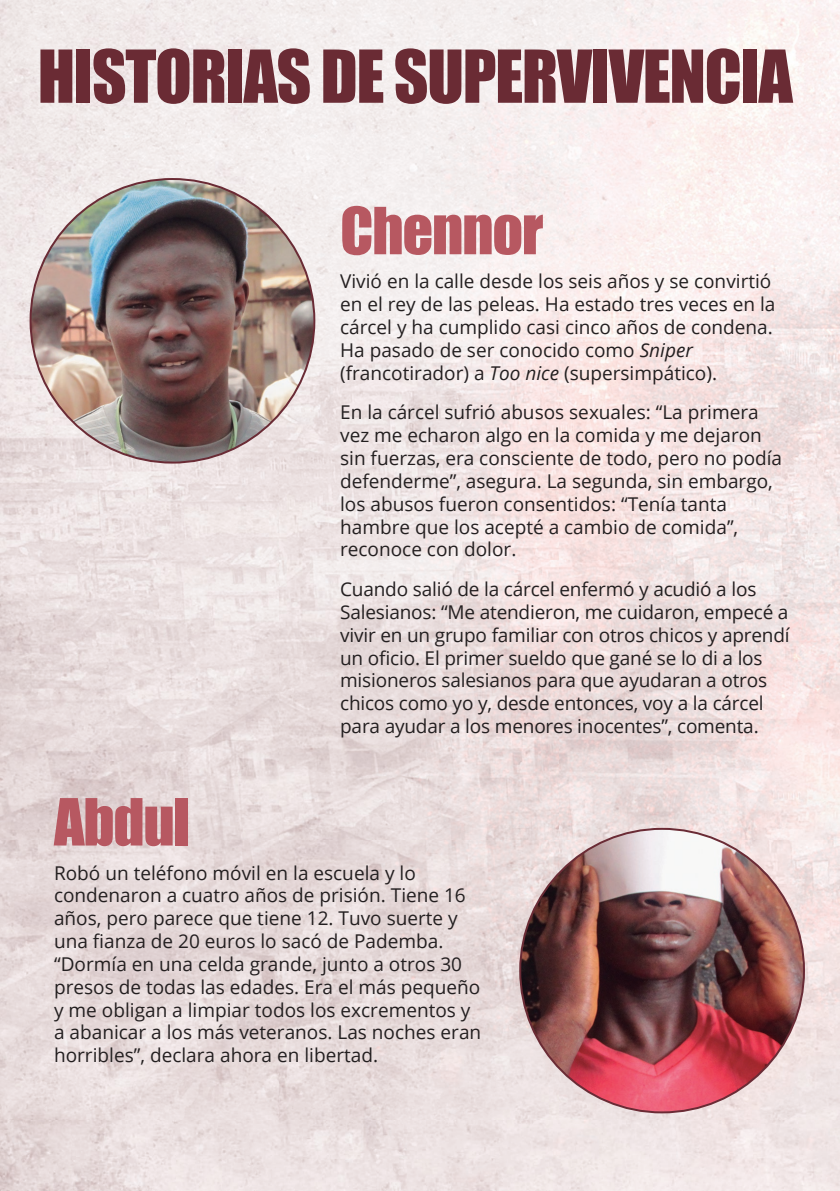
<style>
.page{position:relative;width:840px;height:1191px;background:#fff}
.page>*{position:absolute;margin:0;border:0;box-sizing:border-box;transform-origin:0 0}
.t1{font:67.4px "Impact";letter-spacing:-.02em;color:#6a2b34}
.t2{font:60px "Impact";letter-spacing:-.02em;color:#b75861}
.t3{font:19px/22.8px "Open Sans";color:#231f20}
.s1{font-style:italic}
</style>
<div class="page">
<img style="left:0;top:0;width:839px;height:1191px">
<img style="left:31px;top:179px;width:282px;height:283px">
<img style="left:520px;top:829px;width:283px;height:283px;border-radius:142px">
<h1 class="t1" style="left:38px;top:24px;width:756px">HISTORIAS DE SUPERVIVENCIA</h1>
<h2 class="t2" style="left:340px;top:184px;width:205px">Chennor</h2>
<p class="t3" style="left:340px;top:270px;width:436px">Vivió en la calle desde los seis años y se convirtió en el rey de las peleas. Ha estado tres veces en la cárcel y ha cumplido casi cinco años de condena.<br>Ha pasado de ser conocido como <span class="s1">Sniper </span>(francotirador) a <span class="s1">Too nice</span> (supersimpático).</p>
<p class="t3" style="left:340px;top:401px;width:443px">En la cárcel sufrió abusos sexuales: “La primera vez me echaron algo en la comida y me dejaron sin fuerzas, era consciente de todo, pero no podía defenderme”, asegura. La segunda, sin embargo, los abusos fueron consentidos: “Tenía tanta hambre que los acepté a cambio de comida”, reconoce con dolor.</p>
<p class="t3" style="left:340px;top:577px;width:451px">Cuando salió de la cárcel enfermó y acudió a los Salesianos: “Me atendieron, me cuidaron, empecé a vivir en un grupo familiar con otros chicos y aprendí un oficio. El primer sueldo que gané se lo di a los misioneros salesianos para que ayudaran a otros chicos como yo y, desde entonces, voy a la cárcel para ayudar a los menores inocentes”, comenta.</p>
<h2 class="t2" style="left:54px;top:775px;width:137px">Abdul</h2>
<p class="t3" style="left:54px;top:861px;width:428px">Robó un teléfono móvil en la escuela y lo condenaron a cuatro años de prisión. Tiene 16 años, pero parece que tiene 12. Tuvo suerte y una fianza de 20 euros lo sacó de Pademba. “Dormía en una celda grande, junto a otros 30 presos de todas las edades. Era el más pequeño y me obligan a limpiar todos los excrementos y a abanicar a los más veteranos. Las noches eran horribles”, declara ahora en libertad.</p>
</div>
